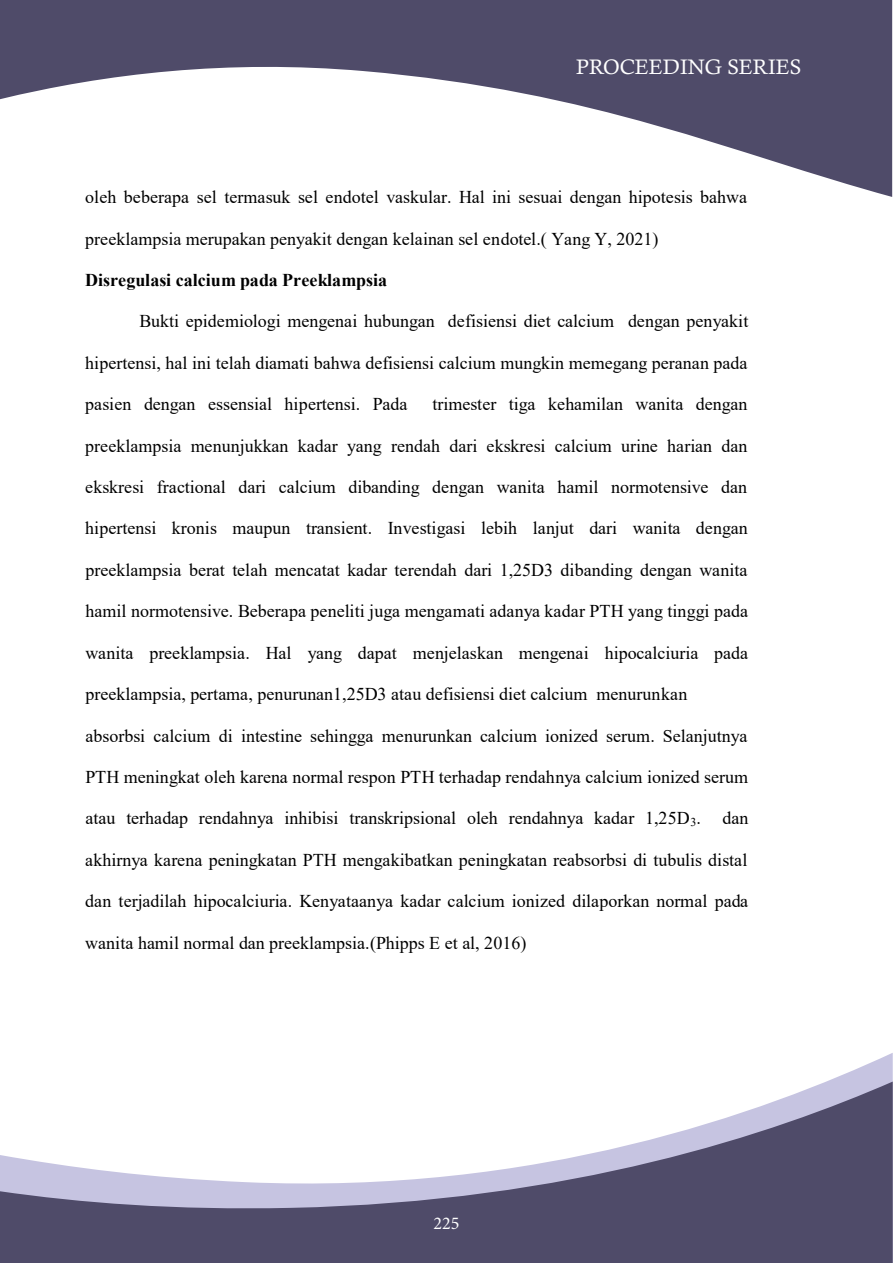
<style>
.page{position:relative;width:893px;height:1263px;background:#fff}
.page>*{position:absolute;margin:0;border:0;box-sizing:border-box;transform-origin:0 0}
.t1{font:21px "Calisto";color:#fff}
.t2{font:18px "Times New Roman";color:#000}
.t3{font:700 18px "Times New Roman";letter-spacing:.005em;color:#000}
.t4{font:18px "Minion Pro";color:#fff}
</style>
<div class="page">
<svg style="left:828px;top:1053px;width:65px;height:28px"></svg>
<svg style="left:0;top:1081px;width:893px;height:182px"></svg>
<svg style="left:0;top:0;width:892px;height:197px;fill:#4f4b69"></svg>
<p class="t1" style="left:576px;top:55px;width:227px">PROCEEDING SERIES</p>
<p class="t2" style="left:85px;top:184px;width:663px">oleh beberapa sel termasuk sel endotel vaskular. Hal ini sesuai dengan hipotesis bahwa</p>
<p class="t2" style="left:85px;top:226px;width:575px">preeklampsia merupakan penyakit dengan kelainan sel endotel.( Yang Y, 2021)</p>
<p class="t3" style="left:85px;top:267px;width:303px">Disregulasi calcium pada Preeklampsia</p>
<p class="t2" style="left:139px;top:309px;width:610px">Bukti epidemiologi mengenai hubungan defisiensi diet calcium dengan penyakit</p>
<p class="t2" style="left:85px;top:350px;width:664px">hipertensi, hal ini telah diamati bahwa defisiensi calcium mungkin memegang peranan pada</p>
<p class="t2" style="left:85px;top:391px;width:324px">pasien dengan essensial hipertensi. Pada</p>
<p class="t2" style="left:432px;top:391px;width:317px">trimester tiga kehamilan wanita dengan</p>
<p class="t2" style="left:85px;top:433px;width:664px">preeklampsia menunjukkan kadar yang rendah dari ekskresi calcium urine harian dan</p>
<p class="t2" style="left:85px;top:474px;width:663px">ekskresi fractional dari calcium dibanding dengan wanita hamil normotensive dan</p>
<p class="t2" style="left:85px;top:516px;width:664px">hipertensi kronis maupun transient. Investigasi lebih lanjut dari wanita dengan</p>
<p class="t2" style="left:85px;top:557px;width:664px">preeklampsia berat telah mencatat kadar terendah dari 1,25D3 dibanding dengan wanita</p>
<p class="t2" style="left:85px;top:598px;width:664px">hamil normotensive. Beberapa peneliti juga mengamati adanya kadar PTH yang tinggi pada</p>
<p class="t2" style="left:85px;top:640px;width:664px">wanita preeklampsia. Hal yang dapat menjelaskan mengenai hipocalciuria pada</p>
<p class="t2" style="left:85px;top:681px;width:603px">preeklampsia, pertama, penurunan1,25D3 atau defisiensi diet calcium menurunkan</p>
<p class="t2" style="left:85px;top:723px;width:663px">absorbsi calcium di intestine sehingga menurunkan calcium ionized serum. Selanjutnya</p>
<p class="t2" style="left:85px;top:764px;width:664px">PTH meningkat oleh karena normal respon PTH terhadap rendahnya calcium ionized serum</p>
<p class="t2" style="left:85px;top:806px;width:665px">atau terhadap rendahnya inhibisi transkripsional oleh rendahnya kadar 1,25D<sub>3</sub>. dan</p>
<p class="t2" style="left:85px;top:847px;width:664px">akhirnya karena peningkatan PTH mengakibatkan peningkatan reabsorbsi di tubulis distal</p>
<p class="t2" style="left:85px;top:888px;width:664px">dan terjadilah hipocalciuria. Kenyataanya kadar calcium ionized dilaporkan normal pada</p>
<p class="t2" style="left:85px;top:930px;width:442px">wanita hamil normal dan preeklampsia.(Phipps E et al, 2016)</p>
<p class="t4" style="left:433px;top:1211px;width:27px">225</p>
</div>
